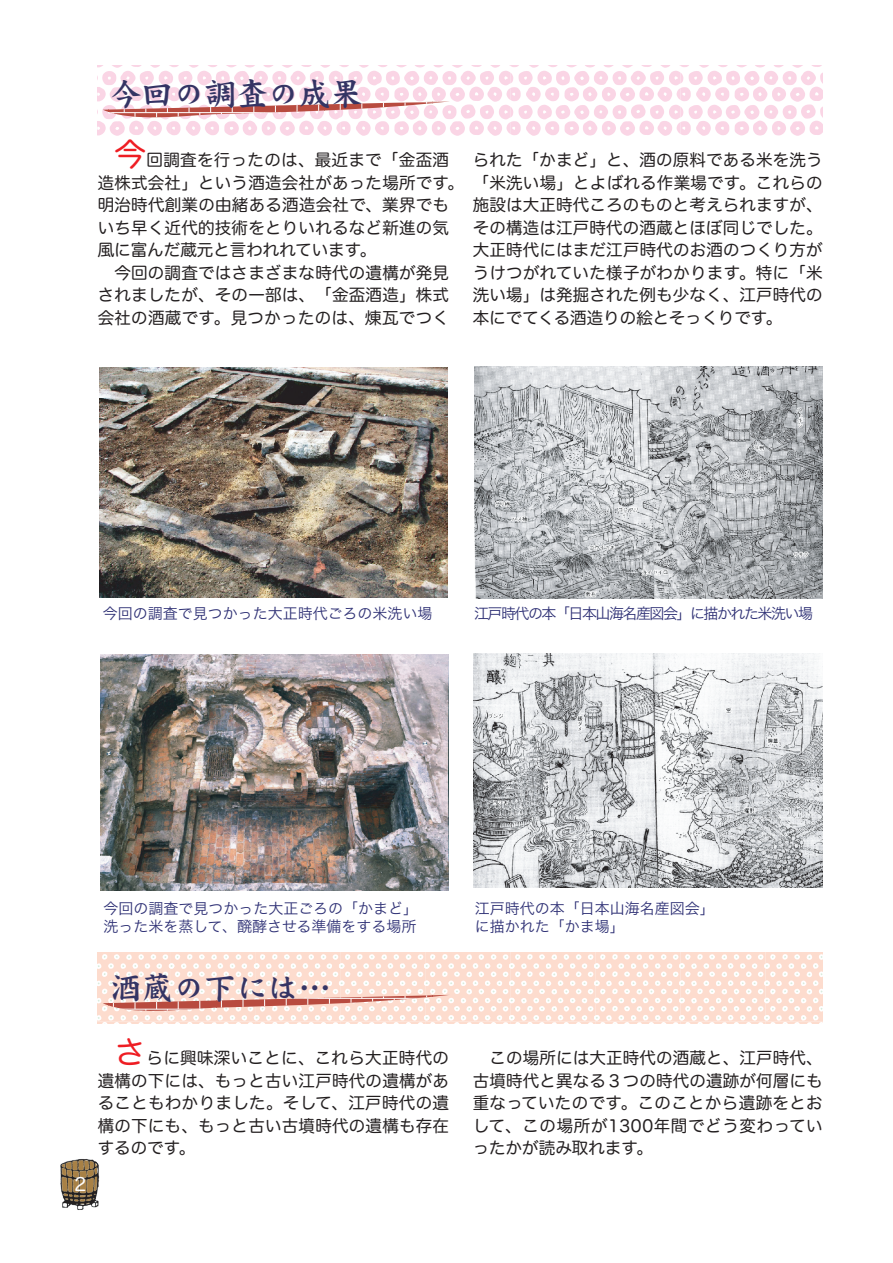
<style>
.page{position:relative;width:893px;height:1263px;background:#fff}
.page>*{position:absolute;margin:0;border:0;box-sizing:border-box;transform-origin:0 0}
.t1{font:31.5px "DF Kai Sho Std W9";color:#343464}
.t2{font:18px "Hira Maru Pro W4";color:#fff}
.t3{font:16.5px/22.5px "Hira Maru Pro W4";letter-spacing:.015em;color:#231f20;text-align:justify}
.t4{font:15px/18px "Hira Kaku Pro W3";color:#303276}
.t5{font:15px "Hira Kaku Pro W3";letter-spacing:-.1em;color:#303276}
.s1{font-size:31.5px;color:#ee1d23}
</style>
<div class="page">
<svg style="left:98px;top:66px;width:724px;height:70px"></svg>
<svg style="left:98px;top:953px;width:725px;height:71px;fill:#fddcce"></svg>
<svg style="left:103px;top:101px;width:347px;height:22px"></svg>
<svg style="left:103px;top:995px;width:347px;height:21px"></svg>
<img style="left:60px;top:1159px;width:40px;height:51px">
<img style="left:99px;top:368px;width:348px;height:230px">
<img style="left:474px;top:367px;width:349px;height:232px">
<img style="left:100px;top:654px;width:349px;height:237px">
<img style="left:473px;top:654px;width:349px;height:234px">
<p class="t1" style="left:110px;top:77px;width:254px">今回の調査の成果</p>
<p class="t3" style="left:114px;top:148px;width:336px"><span class="s1">今</span>回調査を行ったのは、最近まで「金盃酒</p>
<p class="t3" style="left:98px;top:170px;width:368px">造株式会社」という酒造会社があった場所です。</p>
<p class="t3" style="left:98px;top:193px;width:353px">明治時代創業の由緒ある酒造会社で、業界でも</p>
<p class="t3" style="left:98px;top:215px;width:353px">いち早く近代的技術をとりいれるなど新進の気</p>
<p class="t3" style="left:98px;top:238px;width:280px">風に富んだ蔵元と言われれています。</p>
<p class="t3" style="left:114px;top:260px;width:336px">今回の調査ではさまざまな時代の遺構が発見</p>
<p class="t3" style="left:98px;top:283px;width:353px">されましたが、その一部は、「金盃酒造」株式</p>
<p class="t3" style="left:98px;top:305px;width:353px">会社の酒蔵です。見つかったのは、煉瓦でつく</p>
<p class="t3" style="left:473px;top:148px;width:352px">られた「かまど」と、酒の原料である米を洗う「米洗い場」とよばれる作業場です。これらの施設は大正時代ころのものと考えられますが、その構造は江戸時代の酒蔵とほぼ同じでした。大正時代にはまだ江戸時代のお酒のつくり方がうけつがれていた様子がわかります。特に「米洗い場」は発掘された例も少なく、江戸時代の本にでてくる酒造りの絵とそっくりです。</p>
<p class="t4" style="left:103px;top:604px;width:331px">今回の調査で見つかった大正時代ごろの米洗い場</p>
<p class="t5" style="left:474px;top:600px;width:341px">江戸時代の本「日本山海名産図会」に描かれた米洗い場</p>
<p class="t4" style="left:104px;top:898px;width:316px">今回の調査で見つかった大正ごろの「かまど」洗った米を蒸して、醗酵させる準備をする場所</p>
<p class="t4" style="left:475px;top:898px;width:241px">江戸時代の本「日本山海名産図会」に描かれた「かま場」</p>
<p class="t1" style="left:110px;top:970px;width:222px">酒蔵の下には…</p>
<p class="t2" style="left:75px;top:1168px;width:13px">2</p>
<p class="t3" style="left:98px;top:1045px;width:353px;text-indent:17px"><span class="s1">さ</span>らに興味深いことに、これら大正時代の遺構の下には、もっと古い江戸時代の遺構があることもわかりました。そして、江戸時代の遺構の下にも、もっと古い古墳時代の遺構も存在するのです。</p>
<p class="t3" style="left:473px;top:1045px;width:352px;text-indent:17px">この場所には大正時代の酒蔵と、江戸時代、古墳時代と異なる３つの時代の遺跡が何層にも重なっていたのです。このことから遺跡をとおして、この場所が1300年間でどう変わっていったかが読み取れます。</p>
</div>
